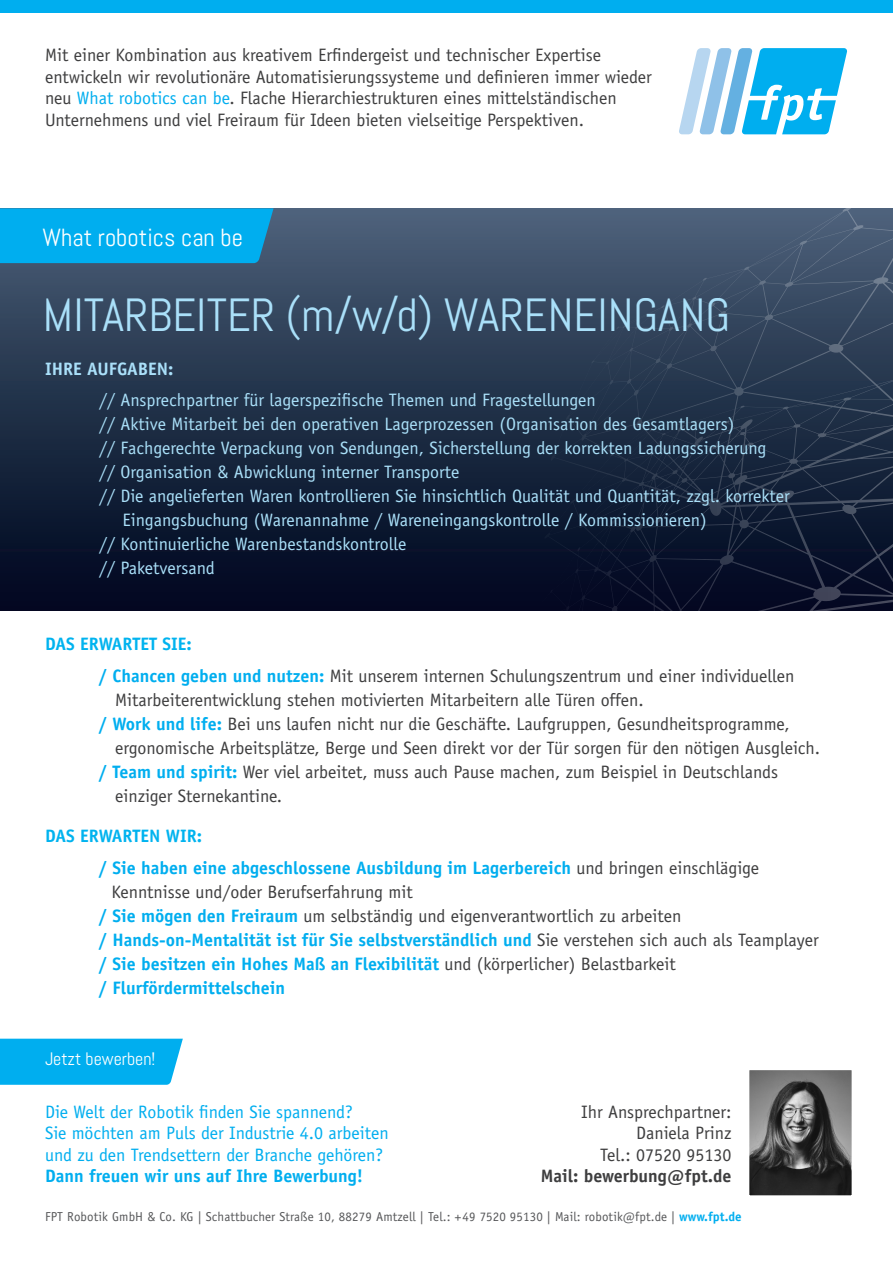
<style>
.page{position:relative;width:893px;height:1263px;background:#fff}
.page>*{position:absolute;margin:0;border:0;box-sizing:border-box;transform-origin:0 0}
.t1{font:46.5px "Abel";color:#aae0f9}
.t2{font:24.75px "Abel";color:#fff}
.Aufzählung{font:18px/21.6px "Officina Sans Std";color:#3e3e3f}
.Aufzählung-2{font:18px/24px "Officina Sans Std";color:#aae0f9}
.Aufzählung-3{font:700 18px/24px "Officina Sans Std";color:#00aeef}
.t3{font:18px "Officina Sans Std";color:#00aeef}
.t4{font:700 18px "Officina Sans Std";color:#00b3ef}
.t5{font:700 18px "Officina Sans Std";color:#3e3e3f}
.t6{font:18px "Abel";color:#fff}
.t7{font:700 18px "Officina Sans Std";color:#aae0f9}
.t8{font:12.9px "Officina Sans Std";letter-spacing:.01em;color:#57585a}
.s1{color:#00aeef}
.s2{font-weight:700;color:#00aeef}
.s3{font-weight:400;color:#3e3e3f}
</style>
<div class="page">
<div style="left:0;top:1039px;width:183px;height:46px;background:#00aeef"></div>
<svg style="left:679px;top:48px;width:168px;height:86px"></svg>
<div style="left:0;top:0;width:893px;height:13px;background:#00aeef"></div>
<div style="left:0;top:208px;width:893px;height:402px;background:linear-gradient(to bottom,#4a6078,#00041c)"></div>
<svg style="left:508px;top:208px;width:385px;height:402px;background:#25344c"></svg>
<div style="left:0;top:208px;width:274px;height:55px;background:#00aeef"></div>
<img style="left:751px;top:1071px;width:99px;height:123px">
<div style="left:748px;top:1068px;width:105px;height:129px;border:2px solid #fff"></div>
<p class="Aufzählung" style="left:45px;top:44px;width:608px">Mit einer Kombination aus kreativem Erfindergeist und technischer Expertise entwickeln wir revolutionäre Automatisierungssysteme und definieren immer wieder neu <span class="s1">What robotics can be</span>. Flache Hierarchiestrukturen eines mittelständischen Unternehmens und viel Freiraum für Ideen bieten vielseitige Perspektiven.</p>
<p class="t2" style="left:43px;top:221px;width:202px">What robotics can be</p>
<p class="t1" style="left:43px;top:286px;width:689px">MITARBEITER (m/w/d) WARENEINGANG</p>
<p class="t7" style="left:45px;top:357px;width:130px">IHRE AUFGABEN:</p>
<p class="Aufzählung-2" style="left:99px;top:388px;width:498px">// Ansprechpartner für lagerspezifische Themen und Fragestellungen</p>
<p class="Aufzählung-2" style="left:99px;top:412px;width:637px">// Aktive Mitarbeit bei den operativen Lagerprozessen (Organisation des Gesamtlagers)</p>
<p class="Aufzählung-2" style="left:99px;top:436px;width:669px">// Fachgerechte Verpackung von Sendungen, Sicherstellung der korrekten Ladungssicherung // Organisation &amp; Abwicklung interner Transporte</p>
<p class="Aufzählung-2" style="left:123px;top:484px;width:669px;text-indent:-23px">// Die angelieferten Waren kontrollieren Sie hinsichtlich Qualität und Quantität, zzgl. korrekter<br>Eingangsbuchung (Warenannahme / Wareneingangskontrolle / Kommissionieren)</p>
<p class="Aufzählung-2" style="left:99px;top:532px;width:309px">// Kontinuierliche Warenbestandskontrolle</p>
<p class="Aufzählung-2" style="left:99px;top:556px;width:117px">// Paketversand</p>
<p class="t4" style="left:45px;top:633px;width:148px">DAS ERWARTET SIE:</p>
<p class="Aufzählung" style="left:99px;top:665px;width:697px"><span class="s2">/ Chancen geben und nutzen:</span> Mit unserem internen Schulungszentrum und einer individuellen</p>
<p class="Aufzählung" style="left:115px;top:689px;width:530px">Mitarbeiterentwicklung stehen motivierten Mitarbeitern alle Türen offen.</p>
<p class="Aufzählung" style="left:115px;top:711px;width:706px;line-height:24px;text-indent:-16px"><span class="s2">/ Work und life:</span> Bei uns laufen nicht nur die Geschäfte. Laufgruppen, Gesundheitsprogramme, ergonomische Arbeitsplätze, Berge und Seen direkt vor der Tür sorgen für den nötigen Ausgleich.</p>
<p class="Aufzählung" style="left:115px;top:759px;width:665px;line-height:24px;text-indent:-16px"><span class="s2">/ Team und spirit:</span> Wer viel arbeitet, muss auch Pause machen, zum Beispiel in Deutschlands einziger Sternekantine.</p>
<p class="t4" style="left:45px;top:825px;width:159px">DAS ERWARTEN WIR:</p>
<p class="Aufzählung-3" style="left:99px;top:855px;width:662px">/ Sie haben eine abgeschlossene Ausbildung im Lagerbereich <span class="s3">und bringen einschlägige</span></p>
<p class="Aufzählung" style="left:112px;top:881px;width:303px">Kenntnisse und/oder Berufserfahrung mit</p>
<p class="Aufzählung" style="left:99px;top:905px;width:584px"><span class="s2">/ Sie mögen den Freiraum</span> um selbständig und eigenverantwortlich zu arbeiten</p>
<p class="Aufzählung-3" style="left:99px;top:927px;width:721px">/ Hands-on-Mentalität ist für Sie selbstverständlich und <span class="s3">Sie verstehen sich auch als Teamplayer </span>/ Sie besitzen ein Hohes Maß an Flexibilität <span class="s3">und (körperlicher) Belastbarkeit<br></span>/ Flurfördermittelschein</p>
<p class="t6" style="left:45px;top:1047px;width:112px">Jetzt bewerben!</p>
<p class="t3" style="left:45px;top:1101px;width:309px">Die Welt der Robotik finden Sie spannend?</p>
<p class="t3" style="left:45px;top:1122px;width:345px">Sie möchten am Puls der Industrie 4.0 arbeiten</p>
<p class="t3" style="left:45px;top:1144px;width:340px">und zu den Trendsettern der Branche gehören?</p>
<p class="Aufzählung-3" style="left:45px;top:1164px;width:320px">Dann freuen wir uns auf Ihre Bewerbung!</p>
<p class="Aufzählung" style="left:581px;top:1101px;width:152px;text-align:right">Ihr Ansprechpartner:<br>Daniela Prinz<br>Tel.: 07520 95130</p>
<p class="t5" style="left:541px;top:1165px;width:192px">Mail: bewerbung@fpt.de</p>
<p class="t8" style="left:45px;top:1209px;width:698px">FPT Robotik GmbH &amp; Co. KG | Schattbucher Straße 10, 88279 Amtzell | Tel.: +49 7520 95130 | Mail: robotik@fpt.de | <span class="s2">www.fpt.de</span></p>
</div>
